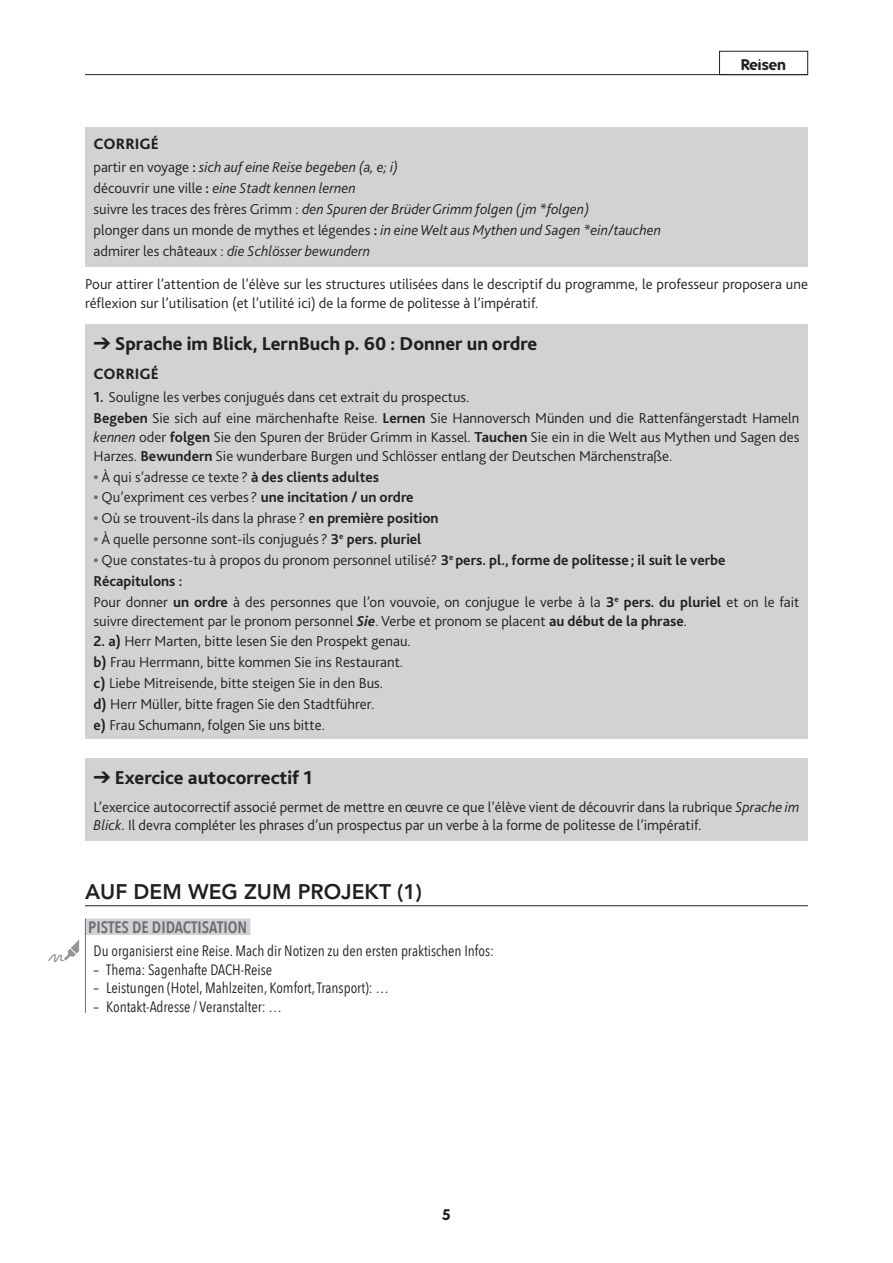
<style>
.page{position:relative;width:893px;height:1263px;background:#fff}
.page>*{position:absolute;margin:0;border:0;box-sizing:border-box;transform-origin:0 0}
.t1{font:800 21px "Avenir LT Std";color:#231f20}
.t2{font:800 19.5px "Bliss 2";color:#231f20}
.t3{font:600 16.5px "Avenir Next Condensed";color:#6c6d70}
.t4{font:800 15.75px "Bliss 2";color:#231f20}
.t5{font:300 15px/20.9px "Bliss 2";color:#231f20}
.t6{font:italic 300 15px/20.9px "Bliss 2";color:#231f20}
.t7{font:15px "Avenir Next Condensed";color:#231f20}
.t8{font:700 15px "Folks";color:#231f20}
.s1{font-style:normal}
.s2{font-weight:700;font-style:normal}
.s3{font-weight:700}
.s4{font-style:italic}
.s5{font-weight:800;color:#6c6d70}
.s6{font-weight:700;font-style:italic}
</style>
<div class="page">
<div style="left:85px;top:126px;width:723px;height:140px;background:#d1d2d4"></div>
<div style="left:85px;top:324px;width:723px;height:415px;background:#d1d2d4"></div>
<div style="left:85px;top:758px;width:723px;height:83px;background:#d1d2d4"></div>
<hr style="left:85px;top:74px;width:723px;height:1px;background:#231f20">
<hr style="left:85px;top:905px;width:723px;height:1px;background:#231f20">
<div style="left:85px;top:918px;width:165px;height:17px;background:#d1d2d4"></div>
<hr style="left:85px;top:918px;width:1px;height:95px;background:#6c6d70">
<svg style="left:48px;top:940px;width:31px;height:22px"></svg>
<div style="left:719px;top:51px;width:89px;height:24px;border:1px solid #231f20"></div>
<p class="t8" style="left:741px;top:56px;width:46px">Reisen</p>
<p class="t4" style="left:94px;top:134px;width:67px">CORRIGÉ</p>
<p class="t6" style="left:94px;top:156px;width:569px"><span class="s1">partir en voyage</span> <span class="s2">:</span> sich auf eine Reise begeben (a, e; i)<br><span class="s1">découvrir une ville</span> <span class="s2">:</span> eine Stadt kennen lernen<br><span class="s1">suivre les traces des frères Grimm :</span> den Spuren der Brüder Grimm folgen (jm *folgen)<br><span class="s1">plonger dans un monde de mythes et légendes</span> <span class="s2">:</span> in eine Welt aus Mythen und Sagen *ein/tauchen <span class="s1">admirer les châteaux :</span> die Schlösser bewundern</p>
<p class="t5" style="left:85px;top:275px;width:724px;line-height:18.8px">Pour attirer l’attention de l’élève sur les structures utilisées dans le descriptif du programme, le professeur proposera une réflexion sur l’utilisation (et l’utilité ici) de la forme de politesse à l’impératif.</p>
<h2 class="t2" style="left:94px;top:331px;width:445px">➔ Sprache im Blick, LernBuch p. 60 : Donner un ordre</h2>
<p class="t4" style="left:94px;top:364px;width:67px">CORRIGÉ</p>
<p class="t5" style="left:94px;top:386px;width:707px"><span class="s3">1.</span> Souligne les verbes conjugués dans cet extrait du prospectus.<br><span class="s3">Begeben</span> Sie sich auf eine märchenhafte Reise. <span class="s3">Lernen</span> Sie Hannoversch Münden und die Rattenfängerstadt Hameln</p>
<p class="t5" style="left:94px;top:427px;width:707px;line-height:18.8px"><span class="s4">kennen</span> oder <span class="s3">folgen</span> Sie den Spuren der Brüder Grimm in Kassel. <span class="s3">Tauchen</span> Sie ein in die Welt aus Mythen und Sagen des<br>Harzes. <span class="s3">Bewundern</span> Sie wunderbare Burgen und Schlösser entlang der Deutschen Märchenstraße.</p>
<p class="t5" style="left:94px;top:466px;width:287px"><span class="s5">•</span> À qui s’adresse ce texte ? <span class="s3">à des clients adultes</span></p>
<p class="t5" style="left:94px;top:487px;width:322px"><span class="s5">•</span> Qu’expriment ces verbes ? <span class="s3">une incitation / un ordre</span></p>
<p class="t5" style="left:94px;top:507px;width:347px"><span class="s5">•</span> Où se trouvent-ils dans la phrase ? <span class="s3">en première position</span></p>
<p class="t5" style="left:94px;top:528px;width:330px"><span class="s5">•</span> à quelle personne sont-ils conjugués ? <span class="s3">3</span><sup>e</sup> <span class="s3">pers. pluriel</span></p>
<p class="t5" style="left:94px;top:549px;width:707px"><span class="s5">•</span> Que constates-tu à propos du pronom personnel utilisé? <span class="s3">3</span><sup>e</sup> <span class="s3">pers. pl., forme de politesse ; il suit le verbe<br>Récapitulons :<br></span>Pour donner <span class="s3">un ordre</span> à des personnes que l’on vouvoie, on conjugue le verbe à la <span class="s3">3</span><sup>e</sup> <span class="s3">pers. du pluriel</span> et on le fait</p>
<p class="t5" style="left:94px;top:610px;width:595px">suivre directement par le pronom personnel <span class="s6">Sie</span>. Verbe et pronom se placent <span class="s3">au début de la phrase</span>.</p>
<p class="t5" style="left:94px;top:631px;width:319px"><span class="s3">2. a)</span> Herr Marten, bitte lesen Sie den Prospekt genau. <span class="s3">b)</span> Frau Herrmann, bitte kommen Sie ins Restaurant. <span class="s3">c)</span> Liebe Mitreisende, bitte steigen Sie in den Bus.<br><span class="s3">d)</span> Herr Müller, bitte fragen Sie den Stadtführer.<br><span class="s3">e)</span> Frau Schumann, folgen Sie uns bitte.</p>
<h2 class="t2" style="left:94px;top:766px;width:220px">➔ Exercice autocorrectif 1</h2>
<p class="t5" style="left:94px;top:797px;width:707px;line-height:18.8px">L’exercice autocorrectif associé permet de mettre en œuvre ce que l’élève vient de découvrir dans la rubrique <span class="s4">Sprache im<br>Blick</span>. Il devra compléter les phrases d’un prospectus par un verbe à la forme de politesse de l’impératif.</p>
<h1 class="t1" style="left:85px;top:879px;width:339px">AUF DEM WEG ZUM PROJEKT (1)</h1>
<p class="t3" style="left:88px;top:917px;width:160px">PISTES DE DIDACTISATION</p>
<p class="t7" style="left:94px;top:941px;width:402px">Du organisierst eine Reise. Mach dir Notizen zu den ersten praktischen Infos:</p>
<p class="t7" style="left:94px;top:960px;width:180px">– Thema: Sagenhafte DACH-Reise</p>
<p class="t7" style="left:94px;top:979px;width:297px">– Leistungen (Hotel, Mahlzeiten, Komfort, Transport): …</p>
<p class="t7" style="left:94px;top:998px;width:190px">– Kontakt-Adresse / Veranstalter: …</p>
<p class="t8" style="left:442px;top:1205px;width:10px">5</p>
</div>
